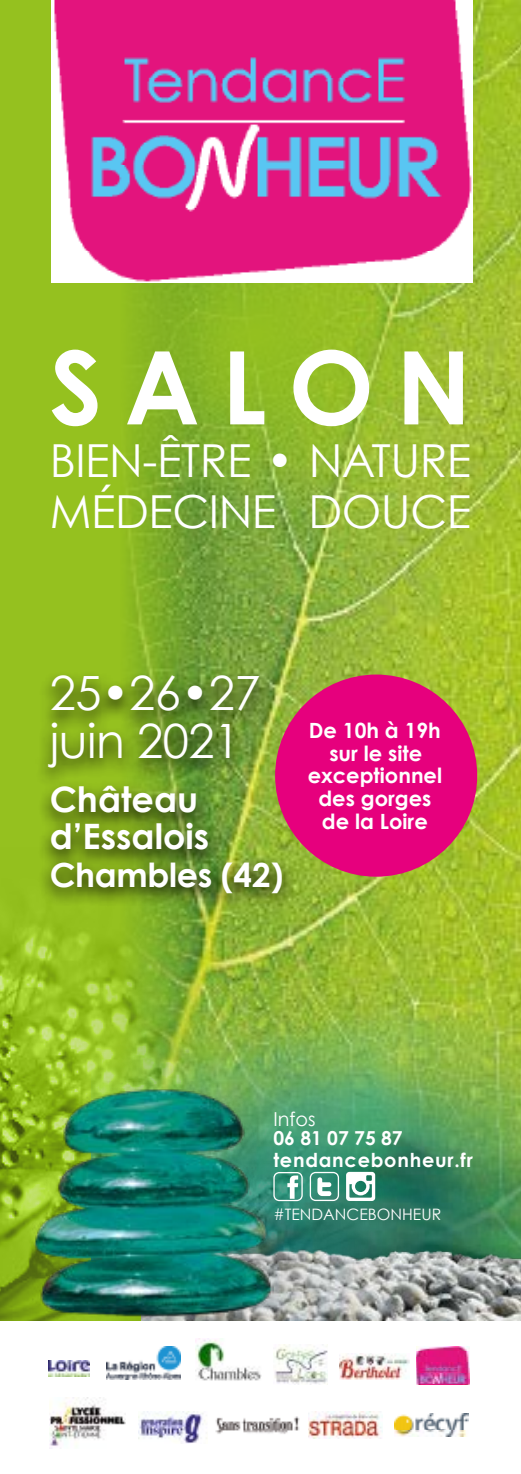
<style>
.page{position:relative;width:521px;height:1474px;background:#fff}
.page>*{position:absolute;margin:0;border:0;box-sizing:border-box;transform-origin:0 0}
.t1{font:400.75px "Myriad Pro";color:#fce5f1}
.t2{font:700 101.5px "Century Gothic";letter-spacing:.22em;color:#fff}
.t3{font:47.25px/47.9px "Century Gothic";letter-spacing:-.01em;color:#fff}
.t4{font:45.5px/50.6px "Century Gothic";letter-spacing:-.01em;color:#fff}
.t5{font:700 35px/37.1px "Century Gothic";color:#fff}
.t6{font:700 33.25px "Century Gothic";letter-spacing:-.01em;color:#fff}
.t7{font:700 21px/22.9px "Century Gothic";color:#fff;text-align:center}
.t8{font:700 19.25px/21.3px "Century Gothic";letter-spacing:.04em;color:#fff}
.t9{font:19.25px "Century Gothic";color:#fff}
.t10{font:15.75px "Century Gothic";color:#fff}
</style>
<div class="page">
<img style="left:199px;top:0;width:322px;height:952px">
<svg style="left:53px;top:162px;width:402px;height:345px;background:#91b92c"></svg>
<svg style="left:0;top:0;width:199px;height:847px;background:#8ebb21"></svg>
<img style="left:423px;top:952px;width:98px;height:286px">
<img style="left:423px;top:1238px;width:98px;height:82px">
<img style="left:0;top:847px;width:423px;height:473px">
<img style="left:33px;top:1081px;width:240px;height:239px">
<div style="left:275px;top:674px;width:202px;height:202px;background:#e6007d;border-radius:50%"></div>
<img style="left:51px;top:0;width:421px;height:283px">
<svg style="left:310px;top:1171px;width:29px;height:30px"></svg>
<svg style="left:273px;top:1171px;width:30px;height:30px"></svg>
<svg style="left:346px;top:1171px;width:29px;height:29px"></svg>
<div style="left:35px;top:671px;width:262px;height:243px;background:#000;opacity:.9"></div>
<img style="left:48px;top:1360px;width:42px;height:16px">
<img style="left:107px;top:1346px;width:73px;height:33px">
<img style="left:195px;top:1338px;width:67px;height:43px">
<img style="left:416px;top:1346px;width:53px;height:38px">
<img style="left:50px;top:1397px;width:75px;height:51px">
<img style="left:139px;top:1411px;width:68px;height:32px">
<img style="left:215px;top:1416px;width:85px;height:18px">
<img style="left:309px;top:1411px;width:73px;height:27px">
<img style="left:395px;top:1413px;width:73px;height:23px">
<img style="left:339px;top:1353px;width:70px;height:26px">
<img style="left:274px;top:1344px;width:54px;height:40px">
<h1 class="t1" style="left:149px;top:1064px;width:872px;rotate:-90deg">édito</h1>
<h2 class="t2" style="left:50px;top:324px;width:423px">SALON</h2>
<h3 class="t4" style="left:50px;top:435px;width:423px">BIEN-ÊTRE • NATURE<br>MÉDECINE DOUCE</h3>
<h3 class="t3" style="left:50px;top:668px;width:213px">25•26•27 juin 2021</h3>
<h3 class="t5" style="left:50px;top:780px;width:161px">Château d’Essalois</h3>
<h3 class="t6" style="left:50px;top:853px;width:235px">Chambles (42)</h3>
<p class="t7" style="left:308px;top:718px;width:136px">De 10h à 19h sur le site exceptionnel des gorges de la Loire</p>
<p class="t9" style="left:273px;top:1107px;width:44px">Infos</p>
<p class="t8" style="left:273px;top:1127px;width:201px">06 81 07 75 87 tendancebonheur.fr</p>
<p class="t10" style="left:273px;top:1204px;width:169px">#TENDANCEBONHEUR</p>
</div>
